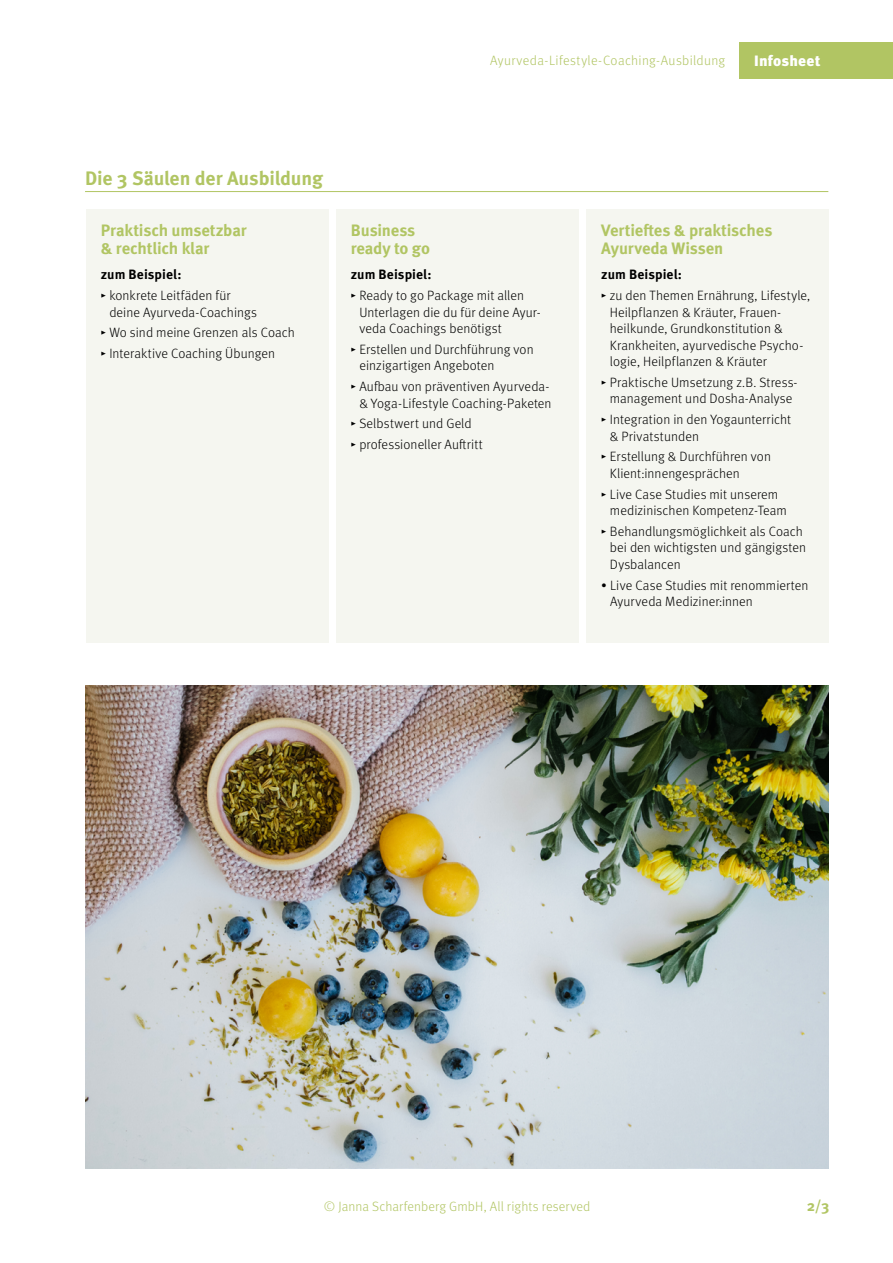
<style>
.page{position:relative;width:893px;height:1263px;background:#fff}
.page>*{position:absolute;margin:0;border:0;box-sizing:border-box;transform-origin:0 0}
.t1{font:700 19.5px "Meta Pro";letter-spacing:-.01em;color:#b1c563}
.t2{font:700 16.5px/18px "Meta Pro";letter-spacing:-.015em;color:#b1c563}
.t3{font:900 15px "Meta Pro";letter-spacing:.01em;color:#fff}
.t4{font:700 15px "Meta Pro";color:#b1c563}
.t5{font:300 13.5px/16.5px "Meta Pro";letter-spacing:.005em;color:#000}
.t6{font:300 13.5px "Meta Pro";letter-spacing:.02em;color:#b1c563}
.s1{font-weight:700}
.s2{font-size:12.75px}
</style>
<div class="page">
<div style="left:739px;top:43px;width:154px;height:36px;background:#b1c563"></div>
<div style="left:86px;top:209px;width:242px;height:434px;background:#f5f6f0"></div>
<div style="left:336px;top:209px;width:242px;height:434px;background:#f5f6f0"></div>
<div style="left:586px;top:209px;width:243px;height:434px;background:#f5f6f0"></div>
<hr style="left:85px;top:191px;width:743px;height:1px;background:#b1c563">
<img style="left:86px;top:686px;width:742px;height:482px">
<p class="t6" style="left:490px;top:51px;width:237px">Ayurveda-Lifestyle-Coaching-Ausbildung</p>
<p class="t3" style="left:754px;top:49px;width:68px">Infosheet</p>
<h1 class="t1" style="left:85px;top:163px;width:239px">Die 3 Säulen der Ausbildung</h1>
<p class="t2" style="left:101px;top:221px;width:147px">Praktisch umsetzbar &amp; rechtlich klar</p>
<p class="t5" style="left:101px;top:264px;width:131px;line-height:20.7px"><span class="s1">zum Beispiel:<br></span><span class="s2">▸</span> konkrete Leitfäden für</p>
<p class="t5" style="left:101px;top:301px;width:196px;line-height:20.7px;text-indent:9px">deine Ayurveda-Coachings<br><span class="s2">▸</span> Wo sind meine Grenzen als Coach <span class="s2">▸</span> Interaktive Coaching Übungen</p>
<p class="t2" style="left:351px;top:221px;width:81px">Business ready to go</p>
<p class="t5" style="left:351px;top:264px;width:175px;line-height:20.7px"><span class="s1">zum Beispiel:<br></span><span class="s2">▸</span> Ready to go Package mit allen</p>
<p class="t5" style="left:359px;top:303px;width:183px">Unterlagen die du für deine Ayur&shy;veda Coachings benötigst</p>
<p class="t5" style="left:359px;top:340px;width:176px;text-indent:-9px"><span class="s2">▸</span> Erstellen und Durchführung von einzigartigen Angeboten</p>
<p class="t5" style="left:351px;top:377px;width:202px;text-align:right"><span class="s2">▸</span> Aufbau von präventiven Ayurveda-&amp; Yoga-Lifestyle Coaching-Paketen</p>
<p class="t5" style="left:351px;top:413px;width:134px;line-height:20.7px"><span class="s2">▸</span> Selbstwert und Geld<br><span class="s2">▸</span> professioneller Auftritt</p>
<p class="t2" style="left:601px;top:221px;width:173px">Vertieftes &amp; praktisches<br>Ayurveda Wissen</p>
<p class="t5" style="left:601px;top:264px;width:211px;line-height:20.7px"><span class="s1">zum Beispiel:<br></span><span class="s2">▸</span> zu den Themen Ernährung, Lifestyle,</p>
<p class="t5" style="left:610px;top:303px;width:194px">Heilpflanzen &amp; Kräuter, Frauen&shy;heilkunde, Grundkonstitution &amp; Krankheiten, ayurvedische Psycho&shy;logie, Heilpflanzen &amp; Kräuter</p>
<p class="t5" style="left:601px;top:373px;width:196px;text-align:center"><span class="s2">▸</span> Praktische Umsetzung z.B. Stress&shy;management und Dosha-Analyse</p>
<p class="t5" style="left:610px;top:410px;width:183px;text-indent:-9px"><span class="s2">▸</span> Integration in den Yogaunterricht &amp; Privatstunden</p>
<p class="t5" style="left:610px;top:448px;width:163px;text-indent:-9px"><span class="s2">▸</span> Erstellung &amp; Durchführen von<br>Klient:innengesprächen</p>
<p class="t5" style="left:610px;top:485px;width:179px;text-indent:-9px"><span class="s2">▸</span> Live Case Studies mit unserem medizinischen Kompetenz-Team</p>
<p class="t5" style="left:610px;top:522px;width:198px;text-indent:-9px"><span class="s2">▸</span> Behandlungsmöglichkeit als Coach bei den wichtigsten und gängigsten<br>Dysbalancen</p>
<p class="t5" style="left:610px;top:576px;width:200px;text-indent:-9px">• Live Case Studies mit renommierten<br>Ayurveda Mediziner:innen</p>
<p class="t6" style="left:324px;top:1196px;width:268px">© Janna Scharfenberg GmbH, All rights reserved</p>
<p class="t4" style="left:807px;top:1193px;width:24px">2/3</p>
</div>
